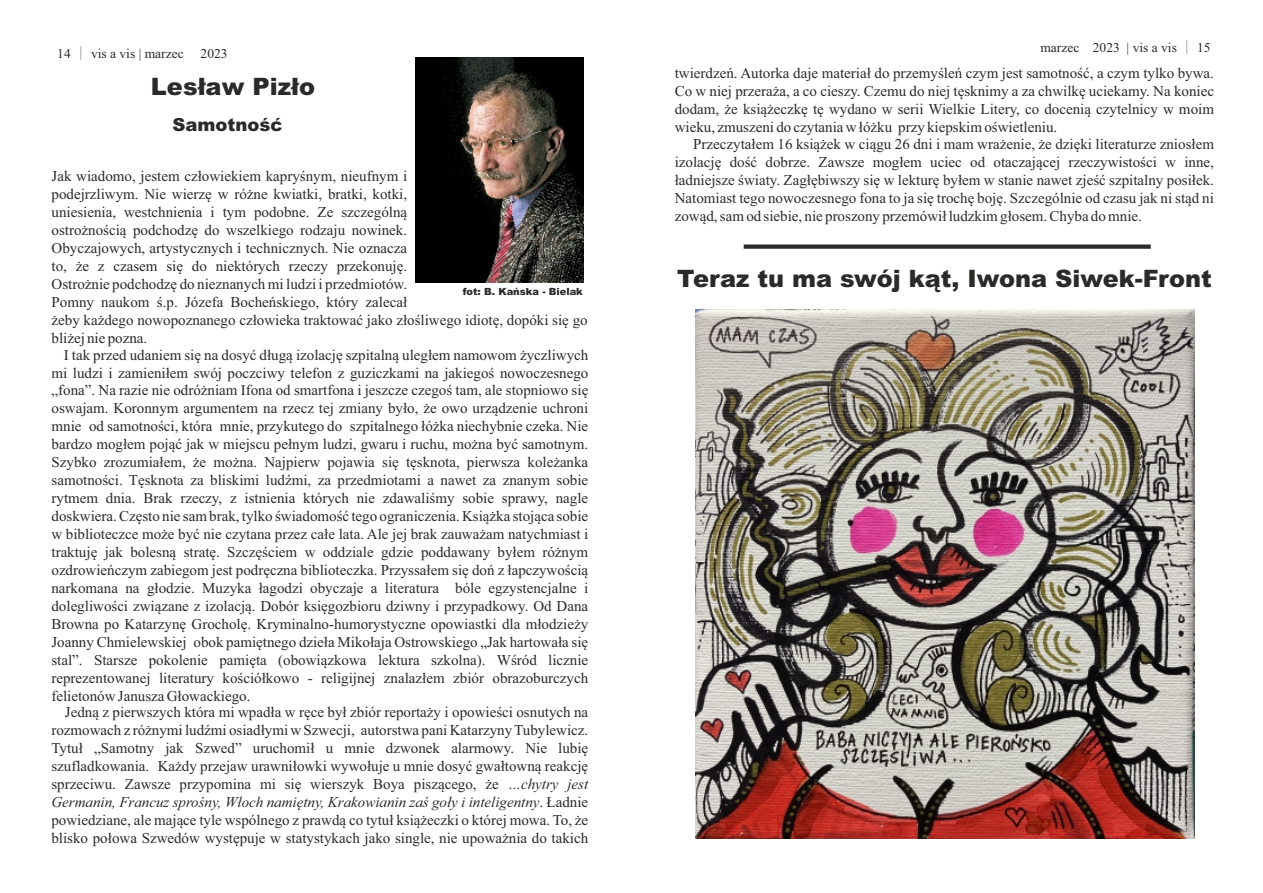
<style>
.page{position:relative;width:1263px;height:893px;background:#fff}
.page>*{position:absolute;margin:0;border:0;box-sizing:border-box;transform-origin:0 0}
.t1{font:900 24px "Arial";color:#2b2a29}
.t2{font:900 18px "Arial";color:#2b2a29}
.t3{font:15px/18px "Times New Roman";color:#2b2a29;text-align:justify}
.t4{font:13.5px "Times New Roman";color:#2b2a29}
.t5{font:900 9.9px "Arial";color:#2b2a29}
.s1{font-family:"Adobe Fangsong Std"}
.s2{font-style:italic}
</style>
<div class="page">
<div style="left:744px;top:244px;width:407px;height:5px;background:#2b2a29"></div>
<img style="left:695px;top:310px;width:500px;height:528px">
<img style="left:416px;top:57px;width:167px;height:225px">
<p class="t4" style="left:57px;top:48px;width:172px">14 <span class="s1">│</span> vis a vis | marzec 2023</p>
<h1 class="t1" style="left:151px;top:77px;width:166px">Lesław Pizło</h1>
<p class="t2" style="left:173px;top:118px;width:112px">Samotność</p>
<p class="t3" style="left:52px;top:169px;width:538px;text-align:left">Jak wiadomo, jestem człowiekiem kapryśnym, nieufnym i<br>podejrzliwym. Nie wierzę w różne kwiatki, bratki, kotki,<br>uniesienia, westchnienia i tym podobne. Ze szczególną<br>ostrożnością podchodzę do wszelkiego rodzaju nowinek.<br>Obyczajowych, artystycznych i technicznych. Nie oznacza<br>to, że z czasem się do niektórych rzeczy przekonuję.<br>Ostrożnie podchodzę do nieznanych mi ludzi i przedmiotów.<br>Pomny naukom ś.p. Józefa Bocheńskiego, który zalecał<br>żeby każdego nowopoznanego człowieka traktować jako złośliwego idiotę, dopóki się go bliżej nie pozna.</p>
<p class="t3" style="left:51px;top:347px;width:538px;text-indent:12px">I tak przed udaniem się na dosyć długą izolację szpitalną uległem namowom życzliwych mi ludzi i zamieniłem swój poczciwy telefon z guziczkami na jakiegoś nowoczesnego „fona”. Na razie nie odróżniam Ifona od smartfona i jeszcze czegoś tam, ale stopniowo się oswajam. Koronnym argumentem na rzecz tej zmiany było, że owo urządzenie uchroni mnie od samotności, która mnie, przykutego do szpitalnego łóżka niechybnie czeka. Nie bardzo mogłem pojąć jak w miejscu pełnym ludzi, gwaru i ruchu, można być samotnym.<br>Szybko zrozumiałem, że można. Najpierw pojawia się tęsknota, pierwsza koleżanka samotności. Tęsknota za bliskimi ludźmi, za przedmiotami a nawet za znanym sobie rytmem dnia. Brak rzeczy, z istnienia których nie zdawaliśmy sobie sprawy, nagle doskwiera. Często nie sam brak, tylko świadomość tego ograniczenia. Książka stojąca sobie w biblioteczce może być nie czytana przez całe lata. Ale jej brak zauważam natychmiast i traktuję jak bolesną stratę. Szczęściem w oddziale gdzie poddawany byłem różnym ozdrowieńczym zabiegom jest podręczna biblioteczka. Przyssałem się doń z łapczywością narkomana na głodzie. Muzyka łagodzi obyczaje a literatura bóle egzystencjalne i dolegliwości związane z izolacją. Dobór księgozbioru dziwny i przypadkowy. Od Dana Browna po Katarzynę Grocholę. Kryminalno-humorystyczne opowiastki dla młodzieży Joanny Chmielewskiej obok pamiętnego dzieła Mikołaja Ostrowskiego „Jak hartowała się stal”. Starsze pokolenie pamięta (obowiązkowa lektura szkolna). Wśród licznie reprezentowanej literatury kościółkowo - religijnej znalazłem zbiór obrazoburczych felietonów Janusza Głowackiego.</p>
<p class="t3" style="left:51px;top:704px;width:538px;text-indent:13px">Jedną z pierwszych która mi wpadła w ręce był zbiór reportaży i opowieści osnutych na rozmowach z różnymi ludźmi osiadłymi w Szwecji, autorstwa pani Katarzyny Tubylewicz.<br>Tytuł „Samotny jak Szwed” uruchomił u mnie dzwonek alarmowy. Nie lubię szufladkowania. Każdy przejaw urawniłowki wywołuje u mnie dosyć gwałtowną reakcję sprzeciwu. Zawsze przypomina mi się wierszyk Boya piszącego, że <span class="s2">…chytry jest Germanin, Francuz sprośny, Włoch namiętny, Krakowianin zaś goły i inteligentny</span>. Ładnie powiedziane, ale mające tyle wspólnego z prawdą co tytuł książeczki o której mowa. To, że blisko połowa Szwedów występuje w statystykach jako single, nie upoważnia do takich</p>
<p class="t5" style="left:463px;top:288px;width:122px">fot: B. Kańska - Bielak</p>
<p class="t4" style="left:1040px;top:42px;width:172px">marzec 2023 | vis a vis <span class="s1">│</span> 15</p>
<p class="t3" style="left:675px;top:66px;width:541px">twierdzeń. Autorka daje materiał do przemyśleń czym jest samotność, a czym tylko bywa.<br>Co w niej przeraża, a co cieszy. Czemu do niej tęsknimy a za chwilkę uciekamy. Na koniec dodam, że książeczkę tę wydano w serii Wielkie Litery, co docenią czytelnicy w moim wieku, zmuszeni do czytania w łóżku przy kiepskim oświetleniu.</p>
<p class="t3" style="left:675px;top:136px;width:541px;text-indent:19px">Przeczytałem 16 książek w ciągu 26 dni i mam wrażenie, że dzięki literaturze zniosłem izolację dość dobrze. Zawsze mogłem uciec od otaczającej rzeczywistości w inne, ładniejsze światy. Zagłębiwszy się w lekturę byłem w stanie nawet zjeść szpitalny posiłek.<br>Natomiast tego nowoczesnego fona to ja się trochę boję. Szczególnie od czasu jak ni stąd ni zowąd, sam od siebie, nie proszony przemówił ludzkim głosem. Chyba do mnie.</p>
<h1 class="t1" style="left:677px;top:270px;width:536px">Teraz tu ma swój kąt, Iwona Siwek-Front</h1>
</div>
